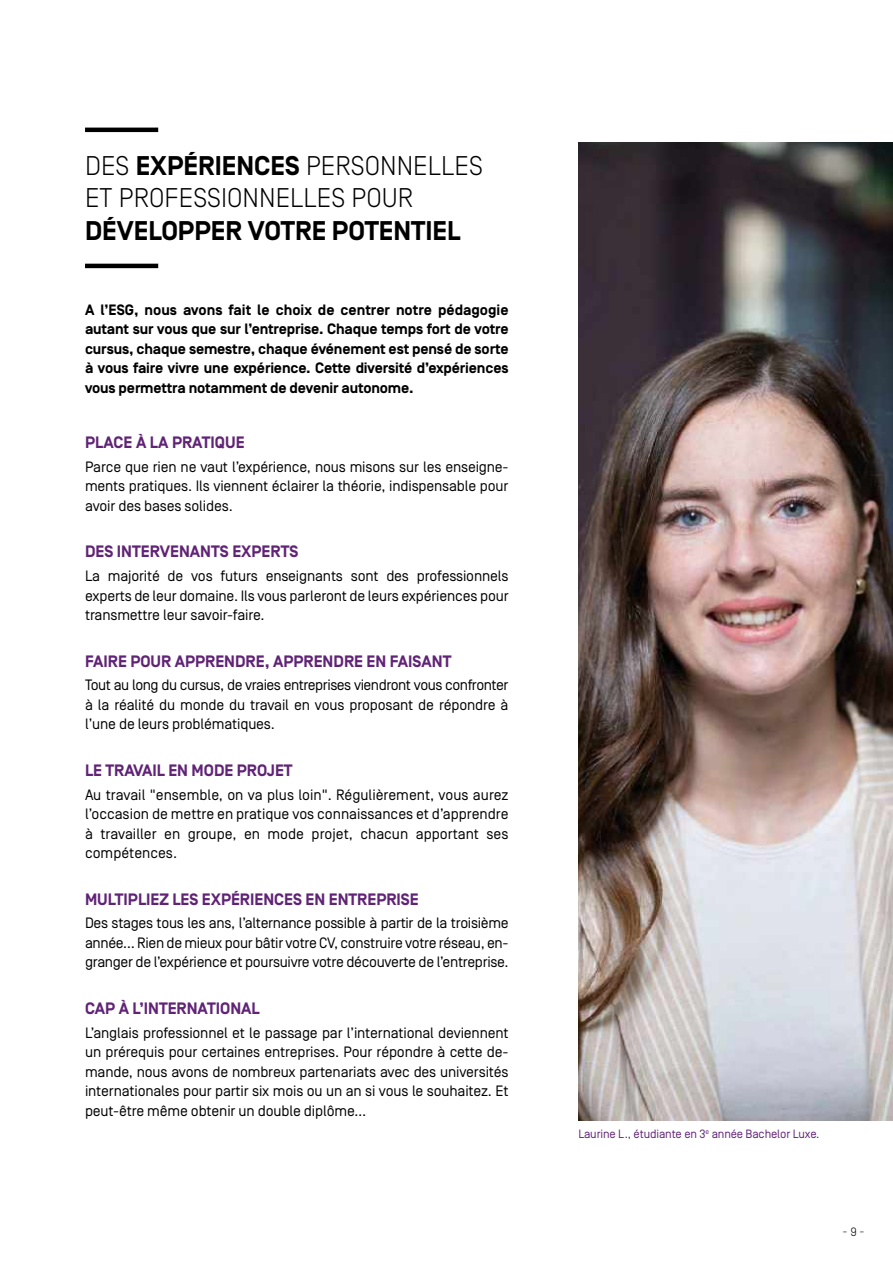
<style>
.page{position:relative;width:893px;height:1263px;background:#fff}
.page>*{position:absolute;margin:0;border:0;box-sizing:border-box;transform-origin:0 0}
.t1{font:300 27px/33px "Simplon Norm";color:#000}
.t2{font:700 27px "Simplon Norm";color:#000}
.t3{font:700 16.5px "Simplon Norm";color:#602376}
.t4{font:15px/19.5px "Simplon Norm";letter-spacing:-.01em;color:#000;text-align:justify}
.t5{font:700 15px/19.5px "Simplon Norm";letter-spacing:-.01em;color:#000;text-align:justify}
.t6{font:12px "Simplon Norm";letter-spacing:-.01em;color:#602376}
.t7{font:300 12px "Simplon Norm";color:#000}
.s1{font-weight:700}
</style>
<div class="page">
<hr style="left:85px;top:128px;width:73px;height:4px;background:#000">
<hr style="left:85px;top:264px;width:73px;height:4px;background:#000">
<img style="left:578px;top:142px;width:315px;height:978px">
<h1 class="t1" style="left:85px;top:149px;width:399px">DES <span class="s1">EXPÉRIENCES</span> PERSONNELLES<br>ET PROFESSIONNELLES POUR</h1>
<h1 class="t2" style="left:85px;top:217px;width:377px">DÉVELOPPER VOTRE POTENTIEL</h1>
<p class="t5" style="left:85px;top:301px;width:425px">A l’ESG, nous avons fait le choix de centrer notre pédagogie autant sur vous que sur l’entreprise. Chaque temps fort de votre cursus, chaque semestre, chaque événement est pensé de sorte à vous faire vivre une expérience. Cette diversité d’expériences vous permettra notamment de devenir autonome.</p>
<p class="t3" style="left:85px;top:433px;width:161px">PLACE À LA PRATIQUE</p>
<p class="t4" style="left:85px;top:457px;width:425px">Parce que rien ne vaut l’expérience, nous misons sur les enseigne&shy;ments pratiques. Ils viennent éclairer la théorie, indispensable pour avoir des bases solides.</p>
<p class="t3" style="left:85px;top:543px;width:215px">DES INTERVENANTS EXPERTS</p>
<p class="t4" style="left:85px;top:566px;width:425px">La majorité de vos futurs enseignants sont des professionnels experts de leur domaine. Ils vous parleront de leurs expériences pour transmettre leur savoir-faire.</p>
<p class="t3" style="left:85px;top:652px;width:368px">FAIRE POUR APPRENDRE, APPRENDRE EN FAISANT</p>
<p class="t4" style="left:85px;top:676px;width:425px">Tout au long du cursus, de vraies entreprises viendront vous confronter à la réalité du monde du travail en vous proposant de répondre à l’une de leurs problématiques.</p>
<p class="t3" style="left:85px;top:761px;width:209px">LE TRAVAIL EN MODE PROJET</p>
<p class="t4" style="left:85px;top:785px;width:425px">Au travail "ensemble, on va plus loin". Régulièrement, vous aurez l’occasion de mettre en pratique vos connaissances et d’apprendre à travailler en groupe, en mode projet, chacun apportant ses compétences.</p>
<p class="t3" style="left:85px;top:890px;width:335px">MULTIPLIEZ LES EXPÉRIENCES EN ENTREPRISE</p>
<p class="t4" style="left:85px;top:914px;width:425px">Des stages tous les ans, l’alternance possible à partir de la troisième année… Rien de mieux pour bâtir votre CV, construire votre réseau, en&shy;granger de l’expérience et poursuivre votre découverte de l’entreprise.</p>
<p class="t3" style="left:85px;top:999px;width:176px">CAP À L’INTERNATIONAL</p>
<p class="t4" style="left:85px;top:1023px;width:425px">L’anglais professionnel et le passage par l’international deviennent un prérequis pour certaines entreprises. Pour répondre à cette de&shy;mande, nous avons de nombreux partenariats avec des universités internationales pour partir six mois ou un an si vous le souhaitez. Et peut-être même obtenir un double diplôme…</p>
<p class="t6" style="left:578px;top:1128px;width:243px">Laurine L., étudiante en 3<sup>e</sup> année Bachelor Luxe.</p>
<p class="t7" style="left:843px;top:1225px;width:24px">- 9 -</p>
</div>
